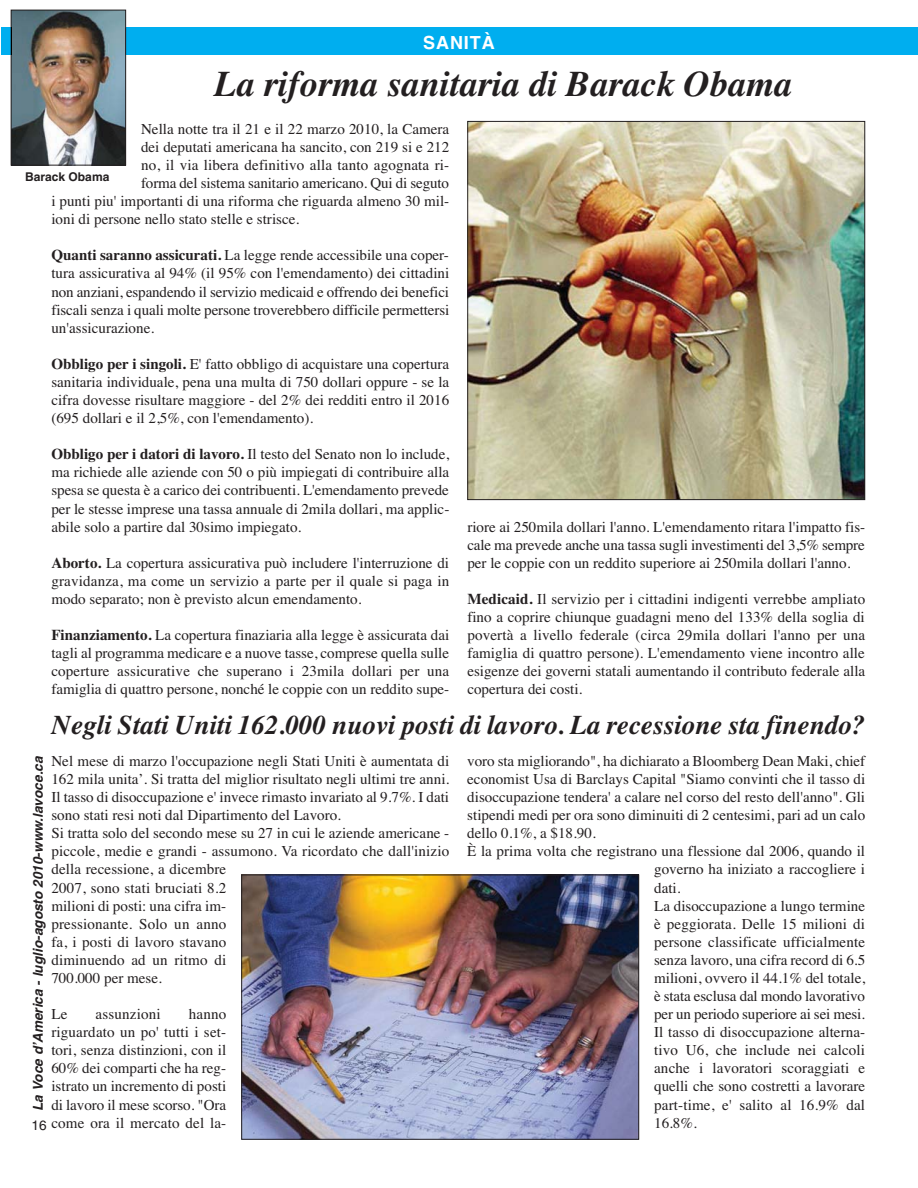
<style>
.page{position:relative;width:918px;height:1188px;background:#fff}
.page>*{position:absolute;margin:0;border:0;box-sizing:border-box;transform-origin:0 0}
.t1{font:italic 700 36.15px "Times";color:#231f20}
.t2{font:italic 700 27.15px "Times";color:#231f20}
.t3{font:700 18.15px "Helvetica";letter-spacing:.05em;color:#fff}
.t4{font:15px/18.1px "Times";color:#231f20;text-align:justify}
.t5{font:italic 700 13.5px "Helvetica";letter-spacing:.005em;color:#231f20}
.t6{font:13.5px "Helvetica";color:#231f20}
.t7{font:700 12px "Helvetica";color:#231f20}
.s1{font-weight:700}
</style>
<div class="page">
<div style="left:1px;top:28px;width:916px;height:27px;background:#00aeef"></div>
<img style="left:469px;top:123px;width:394px;height:375px">
<div style="left:467px;top:121px;width:398px;height:379px;border:1px solid #231f20"></div>
<img style="left:243px;top:877px;width:394px;height:261px">
<div style="left:241px;top:875px;width:398px;height:265px;border:1px solid #231f20"></div>
<img style="left:13px;top:12px;width:111px;height:152px">
<div style="left:11px;top:10px;width:115px;height:156px;border:1px solid #231f20"></div>
<svg style="left:126px;top:28px;width:1px;height:27px"></svg>
<svg style="left:11px;top:28px;width:1px;height:27px"></svg>
<p class="t3" style="left:423px;top:36px;width:73px">SANITÀ</p>
<h1 class="t1" style="left:214px;top:71px;width:579px">La riforma sanitaria di Barack Obama</h1>
<p class="t4" style="left:141px;top:121px;width:310px">Nella notte tra il 21 e il 22 marzo 2010, la Camera</p>
<p class="t4" style="left:141px;top:139px;width:310px">dei deputati americana ha sancito, con 219 si e 212</p>
<p class="t4" style="left:141px;top:157px;width:310px">no, il via libera definitivo alla tanto agognata ri-</p>
<p class="t4" style="left:141px;top:175px;width:310px">forma del sistema sanitario americano. Qui di seguto</p>
<p class="t4" style="left:51px;top:193px;width:399px">i punti piu' importanti di una riforma che riguarda almeno 30 mil-</p>
<p class="t4" style="left:51px;top:212px;width:249px">ioni di persone nello stato stelle e strisce.</p>
<p class="t4" style="left:51px;top:248px;width:399px"><span class="s1">Quanti saranno assicurati.</span> La legge rende accessibile una coper&shy;tura assicurativa al 94% (il 95% con l'emendamento) dei cittadini non anziani, espandendo il servizio medicaid e offrendo dei benefici fiscali senza i quali molte persone troverebbero difficile permettersi un'assicurazione.</p>
<p class="t4" style="left:51px;top:356px;width:399px"><span class="s1">Obbligo per i singoli.</span> E' fatto obbligo di acquistare una copertura sanitaria individuale, pena una multa di 750 dollari oppure - se la cifra dovesse risultare maggiore - del 2% dei redditi entro il 2016 (695 dollari e il 2,5%, con l'emendamento).</p>
<p class="t4" style="left:51px;top:447px;width:399px"><span class="s1">Obbligo per i datori di lavoro.</span> Il testo del Senato non lo include, ma richiede alle aziende con 50 o più impiegati di contribuire alla spesa se questa è a carico dei contribuenti. L'emendamento prevede per le stesse imprese una tassa annuale di 2mila dollari, ma applic&shy;abile solo a partire dal 30simo impiegato.</p>
<p class="t4" style="left:51px;top:555px;width:399px"><span class="s1">Aborto.</span> La copertura assicurativa può includere l'interruzione di gravidanza, ma come un servizio a parte per il quale si paga in modo separato; non è previsto alcun emendamento.</p>
<p class="t4" style="left:51px;top:627px;width:399px"><span class="s1">Finanziamento.</span> La copertura finaziaria alla legge è assicurata dai tagli al programma medicare e a nuove tasse, comprese quella sulle coperture assicurative che superano i 23mila dollari per una famiglia di quattro persone, nonché le coppie con un reddito supe-</p>
<p class="t7" style="left:25px;top:172px;width:86px">Barack Obama</p>
<p class="t4" style="left:467px;top:519px;width:399px">riore ai 250mila dollari l'anno. L'emendamento ritara l'impatto fis&shy;cale ma prevede anche una tassa sugli investimenti del 3,5% sempre per le coppie con un reddito superiore ai 250mila dollari l'anno.</p>
<p class="t4" style="left:467px;top:591px;width:399px"><span class="s1">Medicaid.</span> Il servizio per i cittadini indigenti verrebbe ampliato fino a coprire chiunque guadagni meno del 133% della soglia di povertà a livello federale (circa 29mila dollari l'anno per una famiglia di quattro persone). L'emendamento viene incontro alle esigenze dei governi statali aumentando il contributo federale alla copertura dei costi.</p>
<h2 class="t2" style="left:51px;top:715px;width:815px">Negli Stati Uniti 162.000 nuovi posti di lavoro. La recessione sta finendo?</h2>
<p class="t4" style="left:51px;top:753px;width:399px;text-align:left">Nel mese di marzo l'occupazione negli Stati Uniti è aumentata di 162 mila unita’. Si tratta del miglior risultato negli ultimi tre anni.<br>Il tasso di disoccupazione e' invece rimasto invariato al 9.7%. I dati sono stati resi noti dal Dipartimento del Lavoro.<br>Si tratta solo del secondo mese su 27 in cui le aziende americane - piccole, medie e grandi - assumono. Va ricordato che dall'inizio della recessione, a dicembre<br>2007, sono stati bruciati 8.2<br>milioni di posti: una cifra im-<br>pressionante. Solo un anno<br>fa, i posti di lavoro stavano<br>diminuendo ad un ritmo di<br>700.000 per mese.</p>
<p class="t4" style="left:51px;top:1006px;width:18px">Le</p>
<p class="t4" style="left:96px;top:1006px;width:66px">assunzioni</p>
<p class="t4" style="left:467px;top:753px;width:399px">voro sta migliorando", ha dichiarato a Bloomberg Dean Maki, chief</p>
<p class="t4" style="left:467px;top:771px;width:399px">economist Usa di Barclays Capital "Siamo convinti che il tasso di</p>
<p class="t4" style="left:467px;top:789px;width:399px">disoccupazione tendera' a calare nel corso del resto dell'anno". Gli</p>
<p class="t4" style="left:467px;top:808px;width:399px">stipendi medi per ora sono diminuiti di 2 centesimi, pari ad un calo</p>
<p class="t4" style="left:467px;top:826px;width:130px">dello 0.1%, a $18.90.</p>
<p class="t4" style="left:467px;top:844px;width:399px">È la prima volta che registrano una flessione dal 2006, quando il</p>
<p class="t4" style="left:654px;top:862px;width:213px">governo ha iniziato a raccogliere i</p>
<p class="t4" style="left:654px;top:880px;width:28px">dati.</p>
<p class="t4" style="left:654px;top:898px;width:212px">La disoccupazione a lungo termine</p>
<p class="t4" style="left:654px;top:916px;width:213px">è peggiorata. Delle 15 milioni di</p>
<p class="t4" style="left:654px;top:934px;width:213px">persone classificate ufficialmente</p>
<p class="t4" style="left:654px;top:952px;width:213px">senza lavoro, una cifra record di 6.5</p>
<p class="t4" style="left:654px;top:970px;width:212px">milioni, ovvero il 44.1% del totale,</p>
<p class="t4" style="left:654px;top:988px;width:212px">è stata esclusa dal mondo lavorativo</p>
<p class="t4" style="left:654px;top:1006px;width:212px">per un periodo superiore ai sei mesi.</p>
<p class="t4" style="left:654px;top:1025px;width:213px">Il tasso di disoccupazione alterna-</p>
<p class="t4" style="left:654px;top:1043px;width:213px">tivo U6, che include nei calcoli</p>
<p class="t4" style="left:654px;top:1061px;width:213px">anche i lavoratori scoraggiati e</p>
<p class="t4" style="left:654px;top:1079px;width:212px">quelli che sono costretti a lavorare</p>
<p class="t4" style="left:654px;top:1097px;width:213px">part-time, e' salito al 16.9% dal</p>
<p class="t4" style="left:654px;top:1115px;width:44px">16.8%.</p>
<p class="t5" style="left:33px;top:1111px;width:357px;rotate:-90deg">La Voce d’America - luglio-agosto 2010-www.lavoce.ca</p>
<p class="t4" style="left:51px;top:1006px;width:176px;text-indent:137px">hanno riguardato un po' tutti i set&shy;tori, senza di stinzioni, con il 60% dei comparti che ha reg&shy;istrato un incremento di posti di lavoro il mese scorso. "Ora come ora il mercato del la-</p>
<p class="t6" style="left:32px;top:1120px;width:17px">16</p>
</div>
